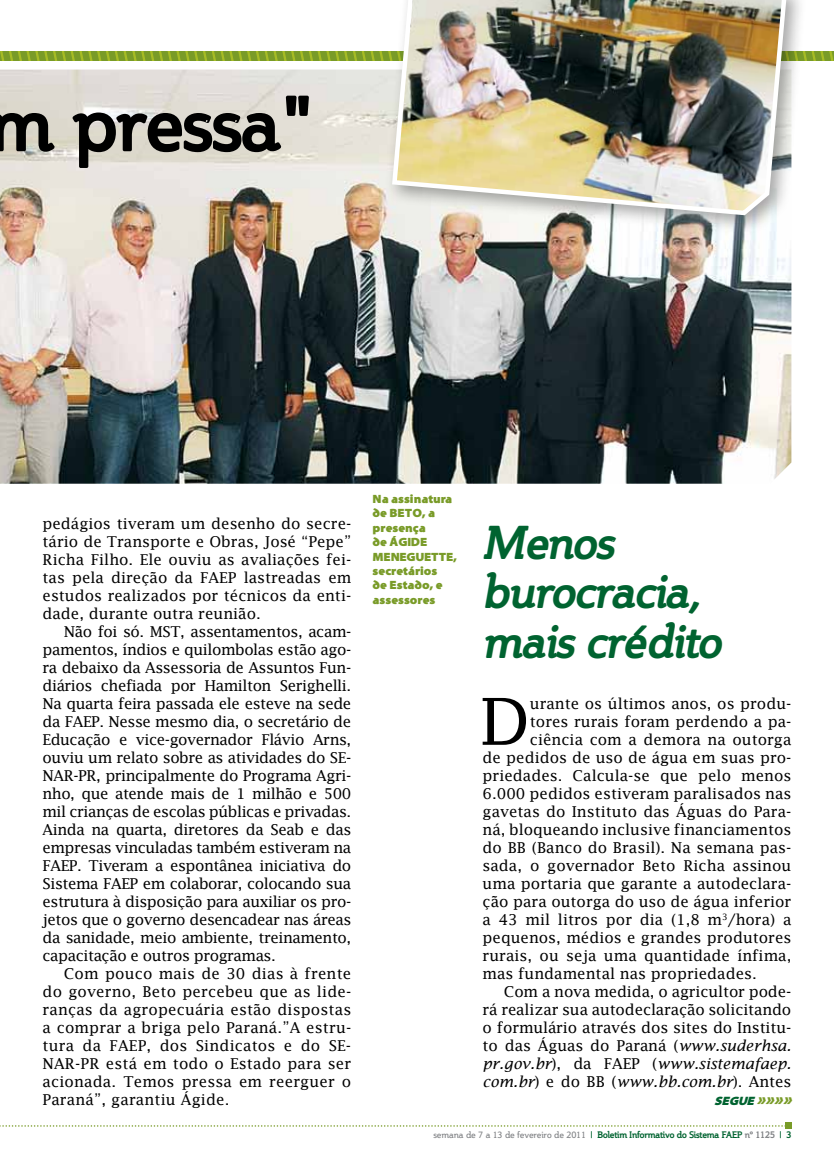
<style>
.page{position:relative;width:834px;height:1174px;background:#fff}
.page>*{position:absolute;margin:0;border:0;box-sizing:border-box;transform-origin:0 0}
.t1{font:700 75px "Steinem";color:#000}
.t2{font:64.8px "Lucida Fax";color:#000}
.t3{font:italic 700 45px/49.5px "Steinem";color:#006330}
.t4{font:15px/18px "Lucida Fax";color:#000;text-align:justify}
.t5{font:italic 15px "Lucida Fax";letter-spacing:-.01em;color:#000}
.t6{font:italic 900 12.15px "Santana";color:#006330}
.t7{font:900 12px/14.4px "Santana";color:#799b28}
.t8{font:700 9px "Steinem";color:#006330}
.s1{font-style:italic}
.s2{font-style:normal}
.s3{font-size:17.1px;color:#799b28}
.s4{font-weight:400;color:#808285}
.s5{color:#808285}
</style>
<div class="page">
<svg style="left:0;top:1123px;width:791px;height:6px"></svg>
<img style="left:0;top:70px;width:791px;height:414px">
<svg style="left:0;top:52px;width:833px;height:9px;background:#85a327"></svg>
<div style="left:385px;top:0;width:421px;height:234px;background:#000;opacity:.35"></div>
<img style="left:389px;top:0;width:400px;height:217px">
<h1 class="t1" style="left:-12px;top:81px;width:326px">m pressa"</h1>
<p class="t4" style="left:43px;top:514px;width:310px">pedágios tiveram um desenho do secre&shy;tário de Transporte e Obras, José “Pepe” Richa Filho. Ele ouviu as avaliações fei&shy;tas pela direção da FAEP lastreadas em estudos realizados por técnicos da enti&shy;dade, durante outra reunião.</p>
<p class="t4" style="left:43px;top:622px;width:310px;text-indent:21px">Não foi só. MST, assentamentos, acam&shy;pamentos, índios e quilombolas estão ago&shy;ra debaixo da Assessoria de Assuntos Fun&shy;diários chefiada por Hamilton Serighelli.<br>Na quarta feira passada ele esteve na sede da FAEP. Nesse mesmo dia, o secretário de Educação e vice-governador Flávio Arns, ouviu um relato sobre as atividades do SE-NAR-PR, principalmente do Programa Agri&shy;nho, que atende mais de 1 milhão e 500 mil crianças de escolas públicas e privadas.<br>Ainda na quarta, diretores da Seab e das empresas vinculadas também estiveram na FAEP. Tiveram a espontânea iniciativa do Sistema FAEP em colaborar, colocando sua estrutura à disposição para auxiliar os pro&shy;jetos que o governo desencadear nas áreas da sanidade, meio ambiente, treinamento, capacitação e outros programas.</p>
<p class="t4" style="left:43px;top:964px;width:310px;text-indent:21px">Com pouco mais de 30 dias à frente do governo, Beto percebeu que as lide&shy;ranças da agropecuária estão dispostas a comprar a briga pelo Paraná.”A estru&shy;tura da FAEP, dos Sindicatos e do SE-NAR-PR está em todo o Estado para ser acionada. Temos pressa em reerguer o Paraná”, garantiu Ágide.</p>
<p class="t7" style="left:372px;top:492px;width:86px">Na assinatura de Beto, a presença<br>de Ágide<br>Meneguette, secretários<br>de Estado, e assessores</p>
<h3 class="t3" style="left:482px;top:518px;width:239px">Menos burocracia, mais crédito</h3>
<h2 class="t2" style="left:479px;top:684px;width:52px">D</h2>
<p class="t4" style="left:530px;top:694px;width:263px">urante os últimos anos, os produ-</p>
<p class="t4" style="left:530px;top:712px;width:263px">tores rurais foram perdendo a pa-</p>
<p class="t4" style="left:530px;top:730px;width:263px">ciência com a demora na outorga</p>
<p class="t4" style="left:482px;top:748px;width:310px">de pedidos de uso de água em suas pro-</p>
<p class="t4" style="left:482px;top:766px;width:310px">priedades. Calcula-se que pelo menos</p>
<p class="t4" style="left:482px;top:784px;width:310px">6.000 pedidos estiveram paralisados nas</p>
<p class="t4" style="left:482px;top:802px;width:310px">gavetas do Instituto das Águas do Para-</p>
<p class="t4" style="left:482px;top:820px;width:310px">ná, bloqueando inclusive financiamentos</p>
<p class="t4" style="left:482px;top:838px;width:310px">do BB (Banco do Brasil). Na semana pas-</p>
<p class="t4" style="left:482px;top:856px;width:310px">sada, o governador Beto Richa assinou</p>
<p class="t4" style="left:482px;top:874px;width:310px">uma portaria que garante a autodeclara-</p>
<p class="t4" style="left:482px;top:892px;width:310px">ção para outorga do uso de água inferior</p>
<p class="t4" style="left:482px;top:910px;width:310px">a 43 mil litros por dia (1,8 m<sup>3</sup>/hora) a</p>
<p class="t4" style="left:482px;top:928px;width:310px">pequenos, médios e grandes produtores</p>
<p class="t4" style="left:482px;top:946px;width:310px">rurais, ou seja uma quantidade ínfima,</p>
<p class="t4" style="left:482px;top:964px;width:276px">mas fundamental nas propriedades.</p>
<p class="t4" style="left:504px;top:982px;width:289px">Com a nova medida, o agricultor pode-</p>
<p class="t4" style="left:482px;top:1000px;width:310px">rá realizar sua autodeclaração solicitando</p>
<p class="t4" style="left:482px;top:1018px;width:310px">o formulário através dos sites do Institu-</p>
<p class="t4" style="left:482px;top:1036px;width:310px">to das Águas do Paraná (<span class="s1">www.suderhsa.</span></p>
<p class="t5" style="left:482px;top:1055px;width:310px">pr.gov.br<span class="s2">), da FAEP (</span>www.sistemafaep.</p>
<p class="t5" style="left:482px;top:1073px;width:310px">com.br<span class="s2">) e do BB (</span>www.bb.com.br<span class="s2">). Antes</span></p>
<p class="t6" style="left:714px;top:1094px;width:84px">SEGUE <span class="s3">»»»»</span></p>
<p class="t8" style="left:433px;top:1129px;width:359px"><span class="s4">semana de 7 a 13 de fevereiro de 2011</span> | Boletim Informativo do Sistema FAEP <span class="s5">nº 1125</span> | 3</p>
</div>
